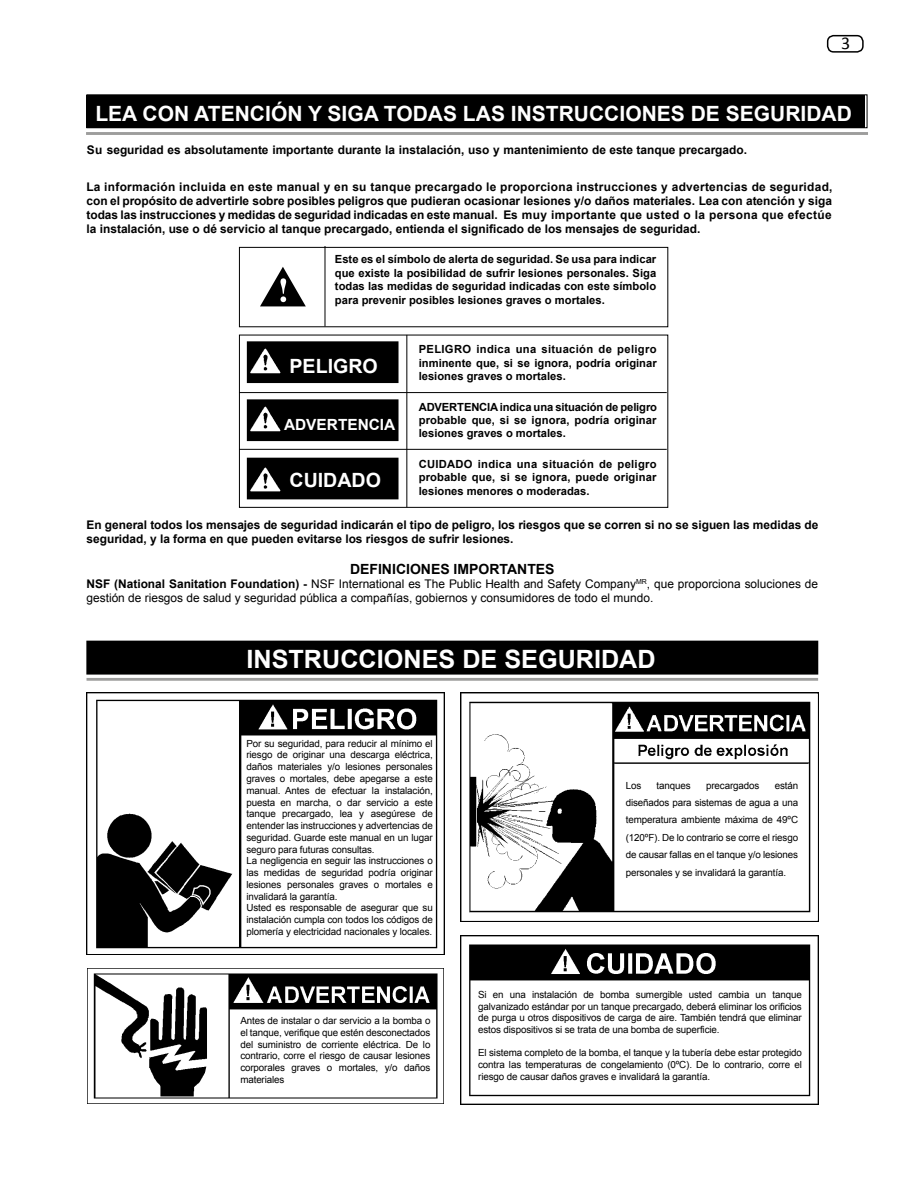
<style>
.page{position:relative;width:918px;height:1188px;background:#fff}
.page>*{position:absolute;margin:0;border:0;box-sizing:border-box;transform-origin:0 0}
.t1{font:700 25.2px "Arial";color:#fff}
.t2{font:700 21px "Arial";color:#fff}
.t3{font:700 19.65px "Arial";color:#fff}
.t4{font:18px "Calibri";color:#000}
.t5{font:700 15.45px "Arial";color:#fff}
.t6{font:700 13.95px "Arial";color:#000}
.t7{font:700 11.85px/14px "Arial";color:#000;text-align:justify}
.t8{font:11.85px/14px "Arial";color:#000}
.t9{font:700 11.25px/13.5px "Arial";color:#000;text-align:justify}
.t10{font:9.75px/11.7px "Arial";letter-spacing:-.015em;color:#000;text-align:justify}
.s1{font-weight:700}
</style>
<div class="page">
<div style="left:827px;top:35px;width:37px;height:18px;border:2px solid #000;border-radius:6px"></div>
<img style="left:461px;top:936px;width:357px;height:168px">
<div style="left:87px;top:95px;width:778px;height:33px;background:#000"></div>
<div style="left:87px;top:94px;width:780px;height:34px;border:1px solid #000"></div>
<hr style="left:86px;top:132px;width:782px;height:3px;background:#9d9d9c">
<div style="left:87px;top:641px;width:731px;height:33px;background:#000"></div>
<hr style="left:87px;top:678px;width:731px;height:3px;background:#9d9d9c">
<img style="left:87px;top:969px;width:357px;height:135px">
<img style="left:461px;top:692px;width:357px;height:229px">
<img style="left:87px;top:692px;width:357px;height:263px">
<div style="left:239px;top:247px;width:429px;height:80px;border:1px solid #000"></div>
<hr style="left:325px;top:246px;width:1px;height:80px;background:#000">
<div style="left:239px;top:335px;width:429px;height:173px;border:1px solid #000"></div>
<hr style="left:406px;top:335px;width:1px;height:172px;background:#000">
<hr style="left:239px;top:392px;width:428px;height:1px;background:#000">
<hr style="left:239px;top:449px;width:428px;height:1px;background:#000">
<div style="left:247px;top:342px;width:151px;height:41px;background:#000"></div>
<div style="left:247px;top:341px;width:151px;height:42px;border:1px solid #000"></div>
<div style="left:247px;top:400px;width:151px;height:41px;background:#000"></div>
<div style="left:247px;top:458px;width:151px;height:41px;background:#000"></div>
<img style="left:250px;top:348px;width:31px;height:26px">
<img style="left:250px;top:406px;width:31px;height:26px">
<img style="left:250px;top:467px;width:31px;height:25px">
<div style="left:243px;top:736px;width:190px;height:210px;background:#fff"></div>
<div style="left:474px;top:983px;width:333px;height:110px;background:#fff"></div>
<div style="left:618px;top:771px;width:186px;height:132px;background:#fff"></div>
<svg style="left:260px;top:267px;width:46px;height:39px"></svg>
<div style="left:233px;top:1013px;width:201px;height:79px;background:#fff"></div>
<h3 class="t4" style="left:841px;top:32px;width:11px">3</h3>
<h2 class="t2" style="left:95px;top:100px;width:758px">LEA CON ATENCIÓN Y SIGA TODAS LAS INSTRUCCIONES DE SEGURIDAD</h2>
<p class="t7" style="left:87px;top:144px;width:662px">Su seguridad es absolutamente importante durante la instalación, uso y mantenimiento de este tanque precargado.</p>
<p class="t7" style="left:87px;top:180px;width:748px">La información incluida en este manual y en su tanque precargado le proporciona instrucciones y advertencias de seguridad, con el propósito de advertirle sobre posibles peligros que pudieran ocasionar lesiones y/o daños materiales. Lea con atención y siga todas las instrucciones y medidas de seguridad indicadas en este manual. Es muy importante que usted o la persona que efectúe la instalación, use o dé servicio al tanque precargado, entienda el significado de los mensajes de seguridad.</p>
<p class="t9" style="left:335px;top:253px;width:323px">Este es el símbolo de alerta de seguridad. Se usa para indicar que existe la posibilidad de sufrir lesiones personales. Siga todas las medidas de seguridad indicadas con este símbolo para prevenir posibles lesiones graves o mortales.</p>
<h3 class="t3" style="left:290px;top:353px;width:90px">PELIGRO</h3>
<h3 class="t5" style="left:284px;top:415px;width:113px">ADVERTENCIA</h3>
<h3 class="t3" style="left:290px;top:467px;width:93px">CUIDADO</h3>
<p class="t9" style="left:419px;top:343px;width:240px">PELIGRO indica una situación de peligro inminente que, si se ignora, podría originar lesiones graves o mortales.</p>
<p class="t9" style="left:419px;top:400px;width:240px">ADVERTENCIAindica una situación de peligro probable que, si se ignora, podría originar lesiones graves o mortales.</p>
<p class="t9" style="left:419px;top:457px;width:239px">CUIDADO indica una situación de peligro probable que, si se ignora, puede originar lesiones menores o moderadas.</p>
<p class="t7" style="left:87px;top:518px;width:733px">En general todos los mensajes de seguridad indicarán el tipo de peligro, los riesgos que se corren si no se siguen las medidas de seguridad, y la forma en que pueden evitarse los riesgos de sufrir lesiones.</p>
<h3 class="t6" style="left:350px;top:559px;width:206px">DEFINICIONES IMPORTANTES</h3>
<p class="t8" style="left:87px;top:577px;width:733px"><span class="s1">NSF (National Sanitation Foundation) -</span> NSF International es The Public Health and Safety Company<sup>MR</sup>, que proporciona soluciones de gestión de riesgos de salud y seguridad pública a compañías, gobiernos y consumidores de todo el mundo.</p>
<h1 class="t1" style="left:246px;top:642px;width:411px">INSTRUCCIONES DE SEGURIDAD</h1>
<p class="t10" style="left:246px;top:738px;width:188px;text-align:left">Por su seguridad, para reducir al mínimo el riesgo de originar una descarga eléctrica, daños materiales y/o lesiones personales graves o mortales, debe apegarse a este manual. Antes de efectuar la instalación, puesta en marcha, o dar servicio a este tanque precargado, lea y asegúrese de entender las instrucciones y advertencias de seguridad. Guarde este manual en un lugar seguro para futuras consultas.<br>La negligencia en seguir las instrucciones o las medidas de seguridad podría originar lesiones personales graves o mortales e invalidará la garantía.<br>Usted es responsable de asegurar que su instalación cumpla con todos los códigos de plomería y electricidad nacionales y locales.</p>
<p class="t10" style="left:240px;top:1015px;width:192px">Antes de instalar o dar servicio a la bomba o el tanque, verifique que estén desconectados del suministro de corriente eléctrica. De lo contrario, corre el riesgo de causar lesiones corporales graves o mortales, y/o daños materiales</p>
<p class="t10" style="left:626px;top:777px;width:174px;line-height:17.4px;text-indent:149px">están diseñados para sistemas de agua a una temperatura ambiente máxima de 49ºC (120ºF). De lo contrario se corre el riesgo de causar fallas en el tanque y/o lesiones personales y se invalidará la garantía.</p>
<p class="t10" style="left:626px;top:780px;width:17px">Los</p>
<p class="t10" style="left:657px;top:780px;width:36px">tanques</p>
<p class="t10" style="left:706px;top:780px;width:55px">precargados</p>
<p class="t10" style="left:478px;top:989px;width:325px">Si en una instalación de bomba sumergible usted cambia un tanque galvanizado estándar por un tanque precargado, deberá eliminar los orificios de purga u otros dispositivos de carga de aire. También tendrá que eliminar estos dispositivos si se trata de una bomba de superficie.</p>
<p class="t10" style="left:478px;top:1047px;width:325px">El sistema completo de la bomba, el tanque y la tubería debe estar protegido contra las temperaturas de congelamiento (0ºC). De lo contrario, corre el riesgo de causar daños graves e invalidará la garantía.</p>
</div>
